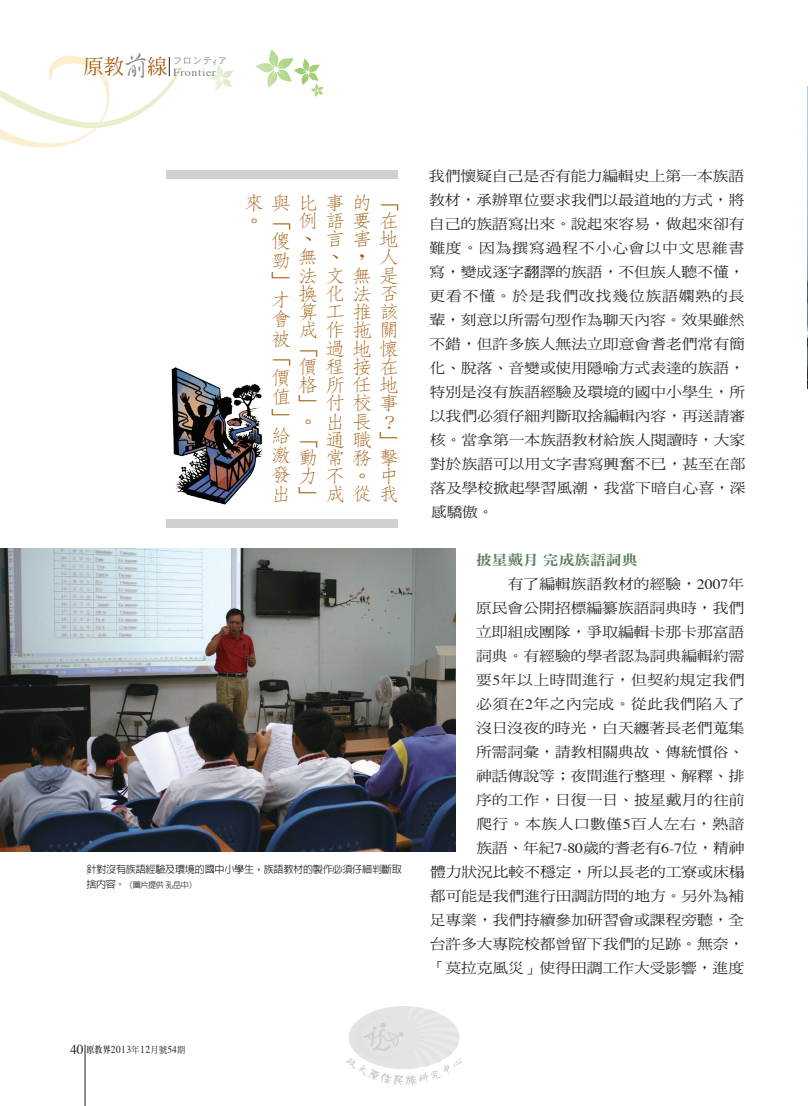
<style>
.page{position:relative;width:808px;height:1106px;background:#fff}
.page>*{position:absolute;margin:0;border:0;box-sizing:border-box;transform-origin:0 0}
.t1{font:300 18.9px/18.3px "AR Fang Song B5 HK";color:#9e5807;scale:1.11 1}
.t2{font:14.1px/24px "DF Ming Std W5";color:#231f20;text-align:justify;scale:1.11 1}
.t3{font:14.1px "DF Ming Std W9";color:#577d61;scale:1.11 1}
.t4{font:10.8px "Times";letter-spacing:.05em;color:#808285;scale:1.11 1}
.t5{font:10.5px "Times";letter-spacing:.05em;color:#231f20;scale:.9 1}
.t6{font:500 10.2px "AR Hei B5";letter-spacing:-.03em;color:#231f20}
.t7{font:9px "Heisei Kaku Go Std W3";color:#808285}
.t8{font:500 8.1px "AR Hei B5";letter-spacing:-.05em;color:#231f20}
.s1{font-family:"AR Xing Shu B5";font-weight:500;font-size:27.75px}
.s2{font-size:10.2px}
.s3{font-family:"Times"}
.s4{font-size:13.5px}
.s5{font-family:"AR Ming B5";font-weight:800;font-size:9px}
.s6{font-family:"DF Ming Std W5";font-size:9px}
</style>
<div class="page">
<svg style="left:256px;top:49px;width:68px;height:48px"></svg>
<svg style="left:208px;top:65px;width:25px;height:26px"></svg>
<hr style="left:85px;top:1044px;width:1px;height:62px;background:#231f20">
<svg style="left:0;top:55px;width:182px;height:93px"></svg>
<div style="left:166px;top:170px;width:232px;height:8px;background:#cfd0d2"></div>
<div style="left:166px;top:519px;width:232px;height:9px;background:#cfd0d2"></div>
<img style="left:0;top:549px;width:456px;height:302px">
<img style="left:807px;top:87px;width:1px;height:301px">
<img style="left:171px;top:367px;width:92px;height:138px">
<img style="left:347px;top:1006px;width:114px;height:78px">
<p class="t4" style="left:83px;top:66px;width:121px"><sup>原教</sup><span class="s1">前</span><sup>線</sup> Frontier</p>
<p class="t7" style="left:173px;top:55px;width:55px">フロンテ<sub>ｲ</sub>ア</p>
<h1 class="t1" style="left:244px;top:193px;width:67px">來與比。</h1>
<h1 class="t1" style="left:325px;top:193px;width:42px;text-align:justify">事的語要言</h1>
<h1 class="t1" style="left:379px;top:193px;width:19px">「在</h1>
<h1 class="t1" style="left:379px;top:248px;width:19px">人</h1>
<h1 class="t1" style="left:271px;top:211px;width:42px;line-height:19.5px">「例傻<br>勁<br>」<br>才<br>會<br>被<br>「<br>價<br>值<br>」<br>給<br>激<br>發力出</h1>
<h1 class="t1" style="left:352px;top:230px;width:43px">害地，</h1>
<h1 class="t1" style="left:352px;top:284px;width:42px">法否</h1>
<h1 class="t1" style="left:298px;top:230px;width:92px">、<br>無、<br>法文無是換化<br>算工推該成作拖關「過地懷價<br>格所任地」付校事。<br>「通職」動</h1>
<h1 class="t1" style="left:298px;top:485px;width:91px">」成從我</h1>
<h1 class="t1" style="left:352px;top:357px;width:43px">接在</h1>
<h1 class="t1" style="left:352px;top:403px;width:43px;line-height:36.5px">長？務擊</h1>
<h1 class="t1" style="left:352px;top:467px;width:13px">。</h1>
<h1 class="t1" style="left:325px;top:357px;width:18px">程</h1>
<h1 class="t1" style="left:325px;top:403px;width:18px;line-height:36.5px">出常</h1>
<h1 class="t1" style="left:325px;top:467px;width:17px">不</h1>
<h1 class="t1" style="left:379px;top:467px;width:17px">中</h1>
<p class="t6" style="left:87px;top:863px;width:317px">針對沒有族語經驗及環境的國中小學生，族語教材的製作必須仔細判斷取</p>
<p class="t8" style="left:86px;top:880px;width:112px"><span class="s2">捨內容。</span>（圖片提供孔岳中）</p>
<p class="t2" style="left:429px;top:164px;width:287px">我們懷疑自己是否有能力編輯史上第一本族語教材，承辦單位要求我們以最道地的方式，將自己的族語寫出來。說起來容易，做起來卻有難度。因為撰寫過程不小心會以中文思維書寫，變成逐字翻譯的族語，不但族人聽不懂，更看不懂。於是我們改找幾位族語嫻熟的長輩，刻意以所需句型作為聊天內容。效果雖然不錯，但許多族人無法立即意會耆老們常有簡化、脫落、音變或使用隱喻方式表達的族語，特別是沒有族語經驗及環境的國中小學生，所以我們必須仔細判斷取捨編輯內容，再送請審核。當拿第一本族語教材給族人閱讀時，大家對於族語可以用文字書寫興奮不已，甚至在部落及學校掀起學習風潮，我當下暗自心喜，深感驕傲。</p>
<p class="t3" style="left:476px;top:552px;width:147px">披星戴月完成族語詞典</p>
<p class="t2" style="left:430px;top:572px;width:285px;text-align:right">有了編輯族語教材的經驗，<span class="s3">2007</span>年<br>原民會公開招標編纂族語詞典時，我們<br>立即組成團隊，爭取編輯卡那卡那富語<br>詞典。有經驗的學者認為詞典編輯約需<br>要<span class="s3">5</span>年以上時間進行，但契約規定我們<br>必須在<span class="s3">2</span>年之內完成。從此我們陷入了<br>沒日沒夜的時光，白天纏著長老們蒐集<br>所需詞彙，請教相關典故、傳統慣俗、<br>神話傳說等；夜間進行整理、解釋、排<br>序的工作，日復一日、披星戴月的往前<br>爬行。本族人口數僅<span class="s3">5</span>百人左右，熟諳<br>族語、年紀<span class="s3">7-80</span>歲的耆老有<span class="s3">6-7</span>位，精神<br>體力狀況比較不穩定，所以長老的工寮或床榻都可能是我們進行田調訪問的地方。另外為補足專業，我們持續參加研習會或課程旁聽，全台許多大專院校都曾留下我們的足跡。無奈，「莫拉克風災」使得田調工作大受影響，進度</p>
<p class="t5" style="left:70px;top:1042px;width:129px"><span class="s4">40</span> <span class="s5">原教界</span>2013<span class="s6">年</span>12<span class="s6">月號</span>54<span class="s6">期</span></p>
</div>
